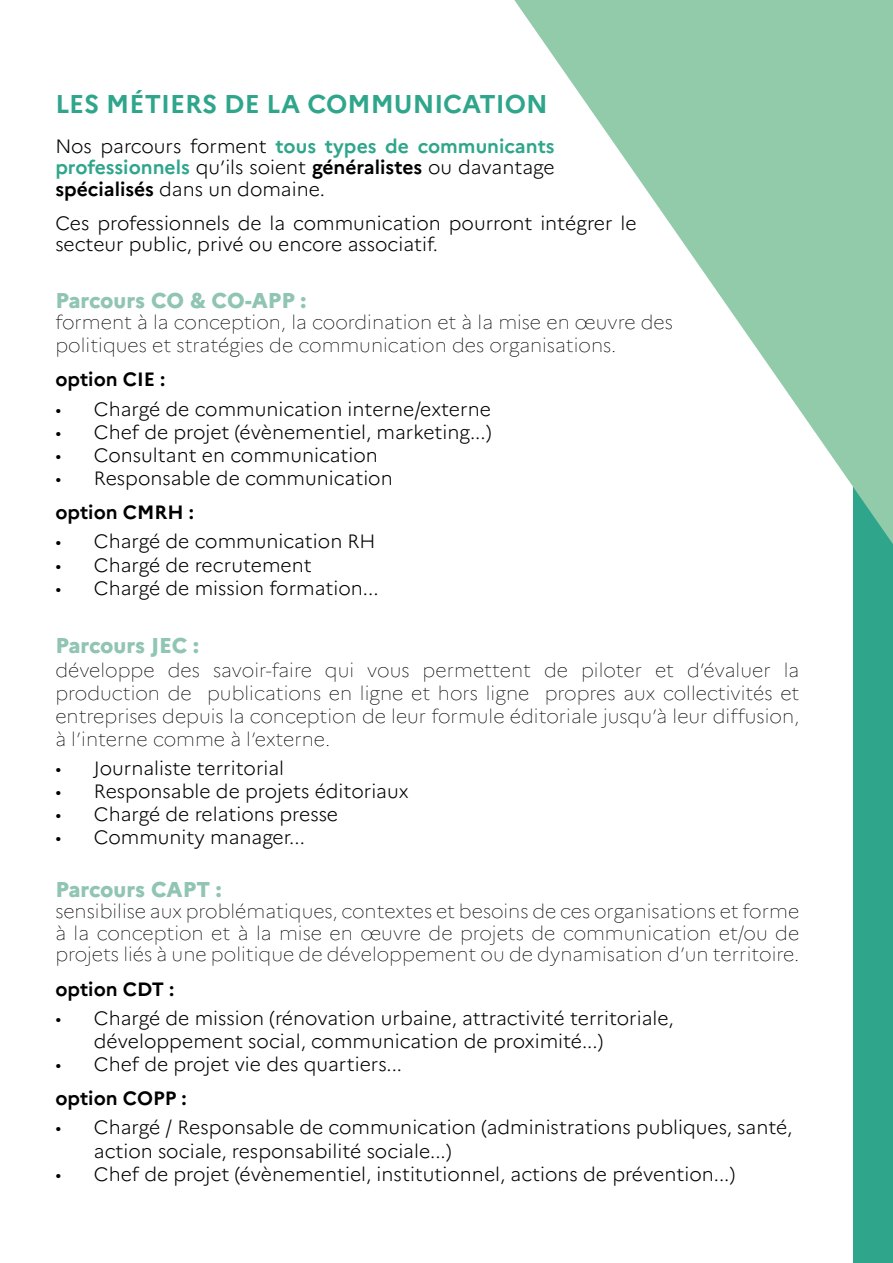
<style>
.page{position:relative;width:893px;height:1263px;background:#fff}
.page>*{position:absolute;margin:0;border:0;box-sizing:border-box;transform-origin:0 0}
.t1{font:700 25.65px "Marianne";color:#2fa68c}
.t2{font:800 21.45px "Marianne";color:#90c4b3}
.t3{font:300 19.2px/21.5px "Marianne";color:#000}
.t4{font:100 19.2px/23.1px "Marianne";color:#000;text-align:justify}
.t5{font:700 19.2px "Marianne";color:#000}
.s1{font-weight:700;color:#2fa68c}
.s2{font-weight:700}
</style>
<div class="page">
<div style="left:854px;top:159px;width:39px;height:1104px;background:#2fa68c"></div>
<svg style="left:514px;top:0;width:379px;height:544px;fill:#92cbaa"></svg>
<h1 class="t1" style="left:55px;top:84px;width:494px">LES MÉTIERS DE LA COMMUNICATION</h1>
<p class="t3" style="left:55px;top:134px;width:501px;text-align:justify">Nos parcours forment <span class="s1">tous types de communicants professionnels</span> qu’ils soient <span class="s2">généralistes</span> ou davantage <span class="s2">spécialisés</span> dans un domaine.</p>
<p class="t3" style="left:55px;top:211px;width:583px">Ces professionnels de la communication pourront intégrer le secteur public, privé ou encore associatif.</p>
<p class="t2" style="left:55px;top:283px;width:253px">Parcours CO &amp; CO-APP :</p>
<p class="t4" style="left:55px;top:309px;width:619px">forment à la conception, la coordination et à la mise en œuvre des politiques et stratégies de communication des organisations.</p>
<p class="t5" style="left:55px;top:365px;width:112px">option CIE :</p>
<p class="t3" style="left:55px;top:396px;width:437px">• Chargé de communication interne/externe</p>
<p class="t3" style="left:55px;top:420px;width:438px">• Chef de projet (évènementiel, marketing...)</p>
<p class="t3" style="left:55px;top:443px;width:324px">• Consultant en communication</p>
<p class="t3" style="left:55px;top:466px;width:339px">• Responsable de communication</p>
<p class="t5" style="left:55px;top:498px;width:140px">option CMRH :</p>
<p class="t3" style="left:55px;top:529px;width:322px">• Chargé de communication RH</p>
<p class="t3" style="left:55px;top:552px;width:258px">• Chargé de recrutement</p>
<p class="t3" style="left:55px;top:576px;width:325px">• Chargé de mission formation...</p>
<p class="t2" style="left:55px;top:629px;width:145px">Parcours JEC :</p>
<p class="t4" style="left:55px;top:657px;width:745px">développe des savoir-faire qui vous permettent de piloter et d’évaluer la production de publications en ligne et hors ligne propres aux collectivités et entreprises depuis la conception de leur formule éditoriale jusqu’à leur diffusion, à l’interne comme à l’externe.</p>
<p class="t3" style="left:55px;top:756px;width:230px">• Journaliste territorial</p>
<p class="t3" style="left:55px;top:779px;width:355px">• Responsable de projets éditoriaux</p>
<p class="t3" style="left:55px;top:802px;width:284px">• Chargé de relations presse</p>
<p class="t3" style="left:55px;top:825px;width:251px">• Community manager...</p>
<p class="t2" style="left:55px;top:873px;width:168px">Parcours CAPT :</p>
<p class="t4" style="left:55px;top:899px;width:745px;line-height:21.5px">sensibilise aux problématiques, contextes et besoins de ces organisations et forme à la conception et à la mise en œuvre de projets de communication et/ou de projets liés à une politique de développement ou de dynamisation d’un territoire.</p>
<p class="t5" style="left:55px;top:974px;width:121px">option CDT :</p>
<p class="t3" style="left:94px;top:1005px;width:581px;line-height:23.1px;text-indent:-39px">• Chargé de mission (rénovation urbaine, attractivité territoriale, développement social, communication de proximité...)</p>
<p class="t3" style="left:55px;top:1052px;width:348px">• Chef de projet vie des quartiers...</p>
<p class="t5" style="left:55px;top:1083px;width:133px">option COPP :</p>
<p class="t3" style="left:94px;top:1114px;width:700px;line-height:23.1px;text-indent:-39px">• Chargé / Responsable de communication (administrations publiques, santé, action sociale, responsabilité sociale...)</p>
<p class="t3" style="left:55px;top:1162px;width:681px">• Chef de projet (évènementiel, institutionnel, actions de prévention...)</p>
</div>
